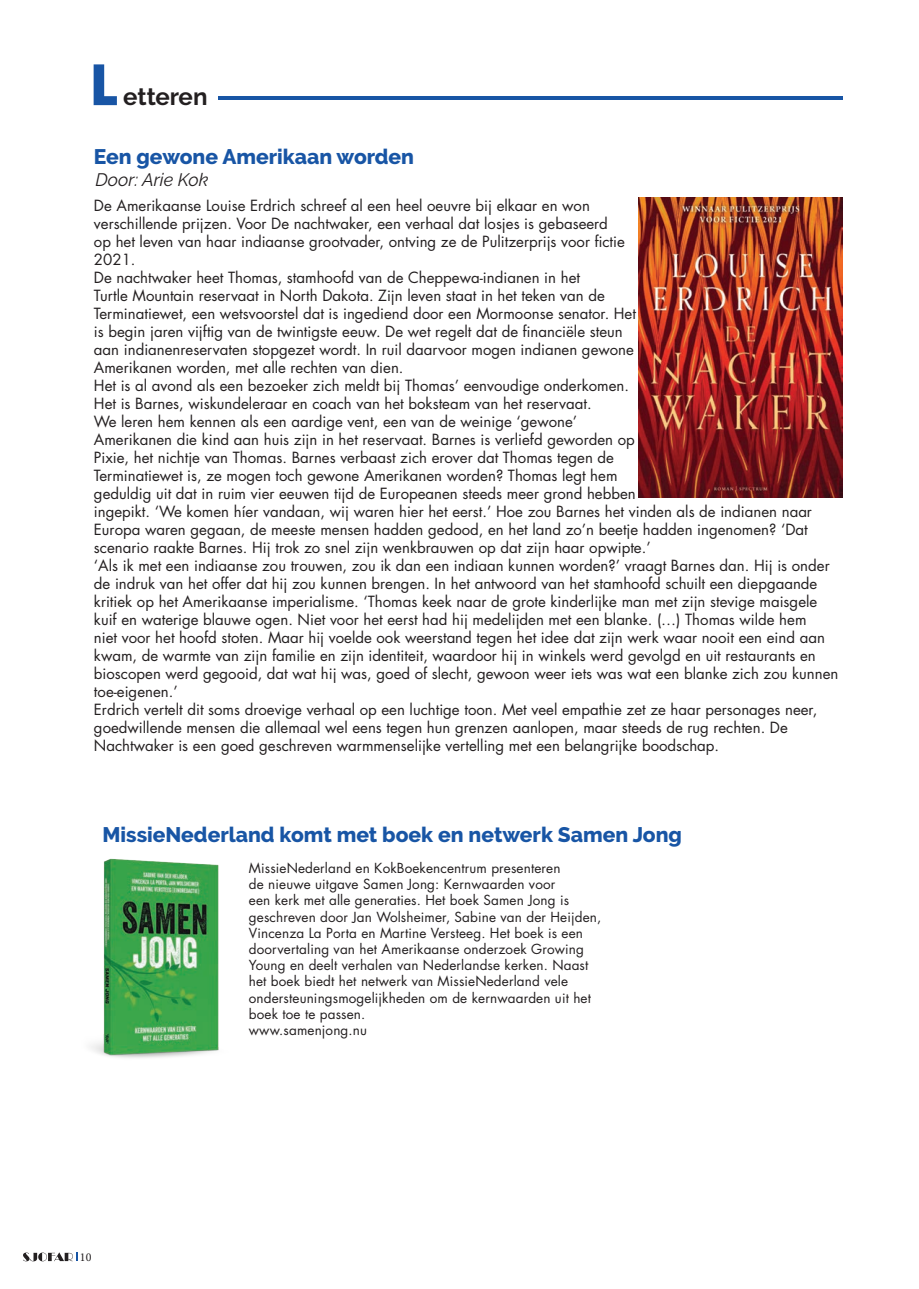
<style>
.page{position:relative;width:919px;height:1289px;background:#fff}
.page>*{position:absolute;margin:0;border:0;box-sizing:border-box;transform-origin:0 0}
.t1{font:700 54px "Futura";color:#1855a5}
.t2{font:700 24px "Raleway";color:#231f20}
.t3{font:800 21px "Raleway";color:#1855a5}
.t4{font:italic 18px "Raleway";color:#231f20}
.t5{font:15px/18px "Futura Std";color:#231f20}
.t6{font:13.5px/16.2px "Futura Std";letter-spacing:.01em;color:#231f20}
.t7{font:12px "Minion Pro";color:#231f20}
</style>
<div class="page">
<svg style="left:23px;top:1252px;width:55px;height:9px"></svg>
<hr style="left:218px;top:96px;width:624px;height:3px;background:#1855a5">
<img style="left:638px;top:197px;width:204px;height:300px">
<img style="left:91px;top:858px;width:128px;height:200px">
<h1 class="t1" style="left:89px;top:46px;width:30px">L</h1>
<h2 class="t2" style="left:123px;top:83px;width:86px">etteren</h2>
<h3 class="t3" style="left:94px;top:145px;width:321px">Een gewone Amerikaan worden</h3>
<p class="t4" style="left:95px;top:169px;width:114px">Door: Arie Kok</p>
<p class="t5" style="left:94px;top:196px;width:745px">De Amerikaanse Louise Erdrich schreef al een heel oeuvre bij elkaar en won<br>verschillende prijzen. Voor De nachtwaker, een verhaal dat losjes is gebaseerd<br>op het leven van haar indiaanse grootvader, ontving ze de Pulitzerprijs voor fictie<br>2021.<br>De nachtwaker heet Thomas, stamhoofd van de Cheppewa-indianen in het<br>Turtle Mountain reservaat in North Dakota. Zijn leven staat in het teken van de<br>Terminatiewet, een wetsvoorstel dat is ingediend door een Mormoonse senator. Het<br>is begin jaren vijftig van de twintigste eeuw. De wet regelt dat de financiële steun<br>aan indianenreservaten stopgezet wordt. In ruil daarvoor mogen indianen gewone<br>Amerikanen worden, met alle rechten van dien.<br>Het is al avond als een bezoeker zich meldt bij Thomas’ eenvoudige onderkomen.<br>Het is Barnes, wiskundeleraar en coach van het boksteam van het reservaat.<br>We leren hem kennen als een aardige vent, een van de weinige ‘gewone’<br>Amerikanen die kind aan huis zijn in het reservaat. Barnes is verliefd geworden op<br>Pixie, het nichtje van Thomas. Barnes verbaast zich erover dat Thomas tegen de<br>Terminatiewet is, ze mogen toch gewone Amerikanen worden? Thomas legt hem<br>geduldig uit dat in ruim vier eeuwen tijd de Europeanen steeds meer grond hebben<br>ingepikt. ‘We komen híer vandaan, wij waren hier het eerst.’ Hoe zou Barnes het vinden als de indianen naar Europa waren gegaan, de meeste mensen hadden gedood, en het land zo’n beetje hadden ingenomen? ‘Dat scenario raakte Barnes. Hij trok zo snel zijn wenkbrauwen op dat zijn haar opwipte.’<br>‘Als ik met een indiaanse zou trouwen, zou ik dan een indiaan kunnen worden?’ vraagt Barnes dan. Hij is onder de indruk van het offer dat hij zou kunnen brengen. In het antwoord van het stamhoofd schuilt een diepgaande kritiek op het Amerikaanse imperialisme. ‘Thomas keek naar de grote kinderlijke man met zijn stevige maisgele kuif en waterige blauwe ogen. Niet voor het eerst had hij medelijden met een blanke. (…) Thomas wilde hem<br>niet voor het hoofd stoten. Maar hij voelde ook weerstand tegen het idee dat zijn werk waar nooit een eind aan kwam, de warmte van zijn familie en zijn identiteit, waardoor hij in winkels werd gevolgd en uit restaurants en bioscopen werd gegooid, dat wat hij was, goed of slecht, gewoon weer iets was wat een blanke zich zou kunnen toe-eigenen.’<br>Erdrich vertelt dit soms droevige verhaal op een luchtige toon. Met veel empathie zet ze haar personages neer, goedwillende mensen die allemaal wel eens tegen hun grenzen aanlopen, maar steeds de rug rechten. De Nachtwaker is een goed geschreven warmmenselijke vertelling met een belangrijke boodschap.</p>
<h3 class="t3" style="left:102px;top:822px;width:581px">MissieNederland komt met boek en netwerk Samen Jong</h3>
<p class="t7" style="left:80px;top:1249px;width:13px">10</p>
<p class="t6" style="left:249px;top:860px;width:354px">MissieNederland en KokBoekencentrum presenteren<br>de nieuwe uitgave Samen Jong: Kernwaarden voor<br>een kerk met alle generaties. Het boek Samen Jong is geschreven door Jan Wolsheimer, Sabine van der Heijden, Vincenza La Porta en Martine Versteeg. Het boek is een doorvertaling van het Amerikaanse onderzoek Growing Young en deelt verhalen van Nederlandse kerken. Naast het boek biedt het netwerk van MissieNederland vele ondersteuningsmogelijkheden om de kernwaarden uit het boek toe te passen.<br>www.samenjong.nu</p>
</div>
